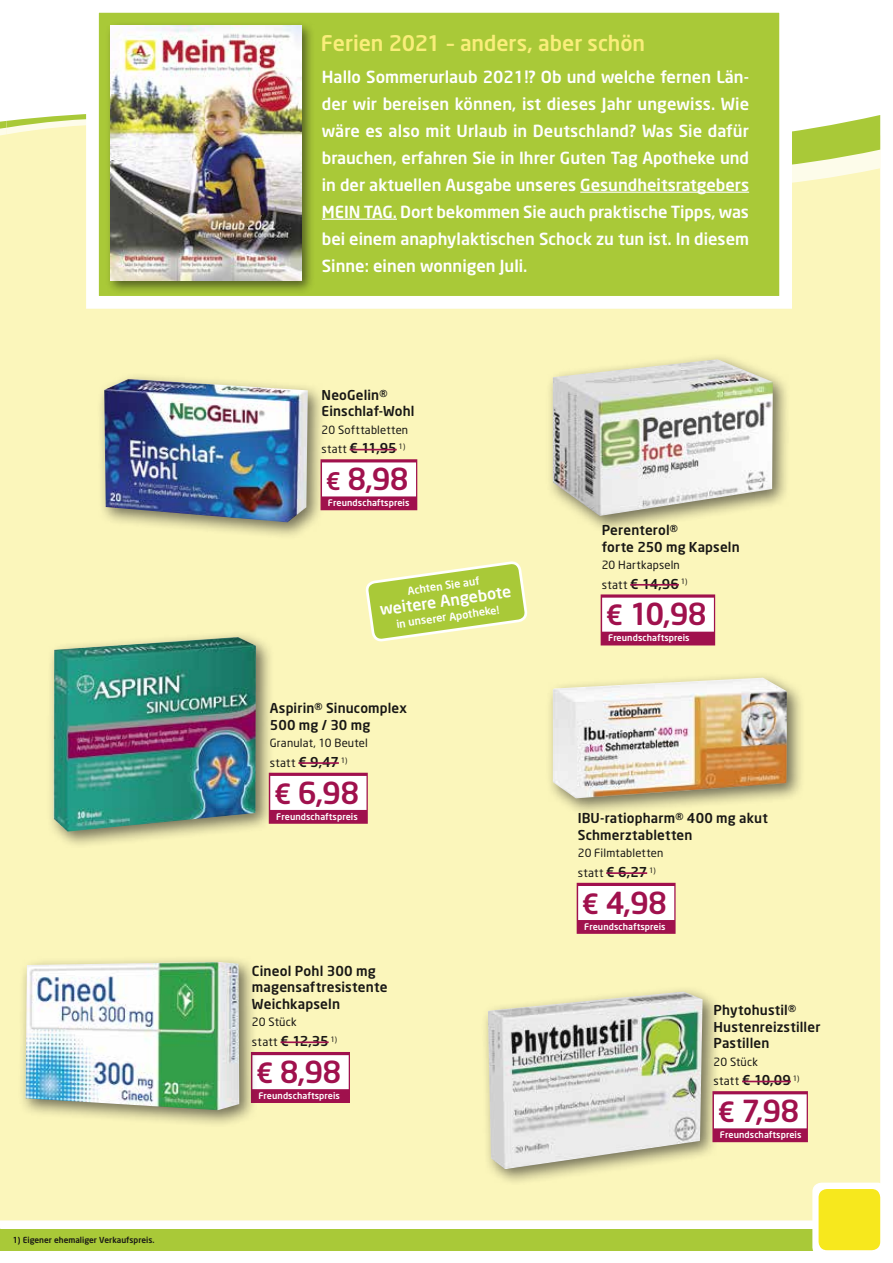
<style>
.page{position:relative;width:893px;height:1263px;background:#fff}
.page>*{position:absolute;margin:0;border:0;box-sizing:border-box;transform-origin:0 0}
._04_Angebotspreis{font:500 30px "Neo Sans";letter-spacing:-.025em;color:#a0114d}
.t1{font:500 21.3px "Neo Sans";letter-spacing:-.005em;color:#f9ee7a}
.t2{font:500 16.5px/27px "Neo Sans";color:#fff;text-align:justify}
.t3{font:500 15.75px "Neo Sans";color:#fff}
._01_Artikel{font:500 13.65px/16.6px "Neo Sans";letter-spacing:.01em;color:#181715}
._01_Artikel-2{font:500 13.5px/16.5px "Neo Sans";letter-spacing:.01em;color:#181715}
._03_statt_Preis{font:500 13.5px "Neo Sans";letter-spacing:-.04em;color:#181715}
._03_statt_Preis-2{font:11.55px "Neo Sans";letter-spacing:.025em;color:#181715}
._02_Text{font:11.4px "Neo Sans";letter-spacing:.015em;color:#181715}
._02_Text-2{font:11.25px "Neo Sans";letter-spacing:.015em;color:#181715}
.t4{font:500 10.65px "Neo Sans";color:#fff}
._07_T_Wirberaten{font:500 9px "Neo Sans";letter-spacing:.01em;color:#fff}
.t5{font:500 8.25px "Neo Sans";color:#181715}
.s1{font-weight:400;font-size:11.25px}
.s2{font-size:24px}
.s3{font-weight:400;font-size:11.55px}
.s4{font-size:27.6px}
.s5{font-weight:500;font-size:13.5px}
</style>
<div class="page">
<div style="left:0;top:209px;width:880px;height:1011px;background:#fbf6bb"></div>
<div style="left:0;top:1229px;width:880px;height:21px;background:#a9c938"></div>
<div style="left:812px;top:1182px;width:74px;height:74px;background:#fff;border-radius:9px"></div>
<div style="left:819px;top:1189px;width:61px;height:61px;background:#f7e81d;border-radius:9px"></div>
<svg style="left:0;top:121px;width:6px;height:88px"></svg>
<svg style="left:6px;top:114px;width:874px;height:113px;background:#ecefac"></svg>
<svg style="left:80px;top:12px;width:718px;height:303px;background:#b6d154"></svg>
<hr style="left:580px;top:192px;width:169px;height:1px;background:#fff">
<hr style="left:322px;top:219px;width:75px;height:1px;background:#fff">
<div style="left:105px;top:20px;width:210px;height:275px;background:#181715;opacity:.6"></div>
<img style="left:110px;top:25px;width:192px;height:256px">
<div style="left:97px;top:372px;width:229px;height:168px;background:#181715;opacity:.6"></div>
<img style="left:104px;top:379px;width:204px;height:143px">
<div style="left:321px;top:459px;width:96px;height:51px;background:#a0114d"></div>
<div style="left:322px;top:462px;width:94px;height:34px;background:#fff"></div>
<hr style="left:350px;top:449px;width:47px;height:1px;background:#a0114d">
<div style="left:601px;top:594px;width:114px;height:51px;background:#a0114d"></div>
<div style="left:602px;top:598px;width:112px;height:34px;background:#fff"></div>
<hr style="left:630px;top:584px;width:49px;height:2px;background:#a0114d">
<div style="left:545px;top:352px;width:246px;height:181px;background:#181715;opacity:.6"></div>
<img style="left:553px;top:359px;width:220px;height:157px">
<svg style="left:366px;top:562px;width:161px;height:79px;background:#c5d86a"></svg>
<div style="left:481px;top:985px;width:240px;height:201px;background:#181715;opacity:.6"></div>
<img style="left:488px;top:991px;width:215px;height:178px">
<div style="left:712px;top:1091px;width:96px;height:51px;background:#a0114d"></div>
<div style="left:714px;top:1094px;width:93px;height:34px;background:#fff"></div>
<hr style="left:742px;top:1081px;width:49px;height:1px;background:#a0114d">
<div style="left:251px;top:1052px;width:99px;height:51px;background:#a0114d"></div>
<div style="left:252px;top:1055px;width:97px;height:34px;background:#fff"></div>
<hr style="left:281px;top:1041px;width:48px;height:2px;background:#a0114d">
<div style="left:18px;top:955px;width:240px;height:173px;background:#181715;opacity:.6"></div>
<img style="left:26px;top:962px;width:213px;height:148px">
<div style="left:46px;top:630px;width:228px;height:219px;background:#181715;opacity:.6"></div>
<img style="left:54px;top:637px;width:202px;height:195px">
<div style="left:269px;top:773px;width:99px;height:51px;background:#a0114d"></div>
<div style="left:270px;top:776px;width:96px;height:34px;background:#fff"></div>
<hr style="left:298px;top:762px;width:41px;height:2px;background:#a0114d">
<div style="left:545px;top:671px;width:260px;height:145px;background:#181715;opacity:.6"></div>
<img style="left:553px;top:678px;width:234px;height:120px">
<div style="left:577px;top:883px;width:99px;height:51px;background:#a0114d"></div>
<div style="left:578px;top:886px;width:96px;height:34px;background:#fff"></div>
<hr style="left:606px;top:872px;width:41px;height:2px;background:#a0114d">
<p class="t5" style="left:13px;top:1235px;width:143px">1) Eigener ehemaliger Verkaufspreis.</p>
<p class="t1" style="left:321px;top:30px;width:326px">Ferien 2021 – anders, aber schön</p>
<p class="t2" style="left:322px;top:63px;width:429px">Hallo Sommerurlaub 2021!? Ob und welche fernen Län&shy;der wir bereisen können, ist dieses Jahr ungewiss. Wie wäre es also mit Urlaub in Deutschland? Was Sie dafür brauchen, erfahren Sie in Ihrer Guten Tag Apotheke und in der aktuellen Ausgabe unseres Gesundheitsratgebers MEIN TAG. Dort bekommen Sie auch praktische Tipps, was bei einem anaphylaktischen Schock zu tun ist. In diesem Sinne: einen wonnigen Juli.</p>
<p class="_01_Artikel-2" style="left:322px;top:386px;width:95px">NeoGelin®<br>Einschlaf-Wohl</p>
<p class="_02_Text-2" style="left:322px;top:423px;width:88px">20 Softtabletten</p>
<p class="_03_statt_Preis" style="left:322px;top:440px;width:85px"><span class="s1">statt</span> € 11,95 <sup>1)</sup></p>
<p class="_04_Angebotspreis" style="left:326px;top:460px;width:84px"><span class="s2">€</span> 8,98</p>
<p class="_07_T_Wirberaten" style="left:328px;top:497px;width:83px">Freundschaftspreis</p>
<p class="t4" style="left:407px;top:584px;width:74px;rotate:-8deg">Achten Sie auf</p>
<p class="t3" style="left:379px;top:600px;width:134px;rotate:-8deg">weitere Angebote</p>
<p class="t4" style="left:396px;top:617px;width:105px;rotate:-8deg">in unserer Apotheke!</p>
<p class="_01_Artikel-2" style="left:602px;top:521px;width:139px">Perenterol®<br>forte 250 mg Kapseln</p>
<p class="_02_Text-2" style="left:602px;top:558px;width:80px">20 Hartkapseln</p>
<p class="_03_statt_Preis" style="left:602px;top:575px;width:87px"><span class="s3">statt</span> € 14,96 <sup>1)</sup></p>
<p class="_04_Angebotspreis" style="left:606px;top:595px;width:102px"><span class="s4">€</span> 10,98</p>
<p class="_07_T_Wirberaten" style="left:608px;top:632px;width:83px">Freundschaftspreis</p>
<p class="_01_Artikel-2" style="left:270px;top:700px;width:139px">Aspirin® Sinucomplex<br>500 mg / 30 mg</p>
<p class="_02_Text-2" style="left:270px;top:736px;width:100px">Granulat, 10 Beutel</p>
<p class="_03_statt_Preis-2" style="left:270px;top:755px;width:79px">statt <span class="s5">€ 9,47</span> <sup>1)</sup></p>
<p class="_04_Angebotspreis" style="left:274px;top:773px;width:87px"><span class="s4">€</span> 6,98</p>
<p class="_07_T_Wirberaten" style="left:276px;top:811px;width:83px">Freundschaftspreis</p>
<p class="_01_Artikel-2" style="left:578px;top:810px;width:192px">IBU-ratiopharm® 400 mg akut<br>Schmerztabletten</p>
<p class="_02_Text-2" style="left:578px;top:846px;width:87px">20 Filmtabletten</p>
<p class="_03_statt_Preis-2" style="left:578px;top:865px;width:80px">statt <span class="s5">€ 6,27</span> <sup>1)</sup></p>
<p class="_04_Angebotspreis" style="left:582px;top:884px;width:87px"><span class="s4">€</span> 4,98</p>
<p class="_07_T_Wirberaten" style="left:584px;top:921px;width:83px">Freundschaftspreis</p>
<p class="_01_Artikel" style="left:252px;top:962px;width:137px">Cineol Pohl 300 mg magensaftresistente<br>Weichkapseln</p>
<p class="_02_Text" style="left:252px;top:1015px;width:46px">20 Stück</p>
<p class="_03_statt_Preis" style="left:252px;top:1032px;width:87px"><span class="s3">statt</span> € 12,35 <sup>1)</sup></p>
<p class="_04_Angebotspreis" style="left:256px;top:1053px;width:87px"><span class="s4">€</span> 8,98</p>
<p class="_07_T_Wirberaten" style="left:258px;top:1090px;width:83px">Freundschaftspreis</p>
<p class="_01_Artikel-2" style="left:713px;top:1002px;width:108px">Phytohustil®<br>Hustenreizstiller<br>Pastillen</p>
<p class="_02_Text-2" style="left:713px;top:1055px;width:46px">20 Stück</p>
<p class="_03_statt_Preis" style="left:713px;top:1072px;width:87px"><span class="s3">statt</span> € 10,09 <sup>1)</sup></p>
<p class="_04_Angebotspreis" style="left:718px;top:1092px;width:83px"><span class="s4">€</span> 7,98</p>
<p class="_07_T_Wirberaten" style="left:720px;top:1129px;width:83px">Freundschaftspreis</p>
</div>
